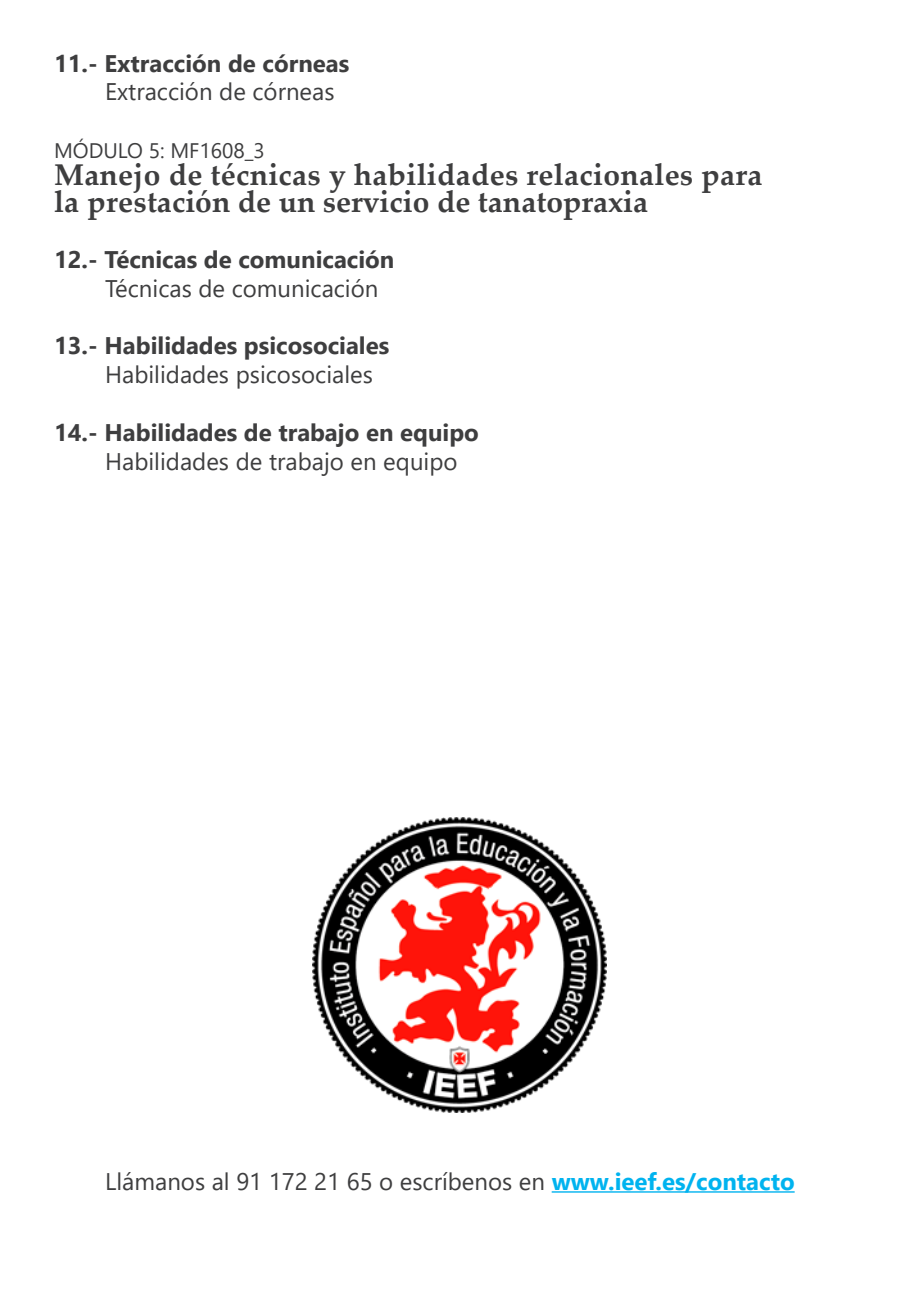
<style>
.page{position:relative;width:919px;height:1289px;background:#fff}
.page>*{position:absolute;margin:0;border:0;box-sizing:border-box;transform-origin:0 0}
.t1{font:700 30px "Palatino Linotype";letter-spacing:.01em;color:#3e3e3f}
.Estilo_de_párrafo_1{font:24px "Segoe UI";color:#3e3e3f}
.t2{font:700 24px "Segoe UI";color:#3e3e3f}
.t3{font:21px "Segoe UI";color:#3e3e3f}
.s1{font-weight:700;color:#00b3ef}
</style>
<div class="page">
<hr style="left:551px;top:1191px;width:243px;height:1px;background:#00b3ef">
<img style="left:312px;top:817px;width:295px;height:295px">
<p class="t2" style="left:54px;top:44px;width:297px">11.- Extracción de córneas</p>
<p class="Estilo_de_párrafo_1" style="left:105px;top:72px;width:231px">Extracción de córneas</p>
<p class="t3" style="left:54px;top:134px;width:212px">MÓDULO 5: MF1608_3</p>
<p class="t1" style="left:54px;top:153px;width:709px">Manejo de técnicas y habilidades relacionales para</p>
<p class="t1" style="left:54px;top:180px;width:595px">la prestación de un servicio de tanatopraxia</p>
<p class="t2" style="left:54px;top:240px;width:342px">12.- Técnicas de comunicación</p>
<p class="Estilo_de_párrafo_1" style="left:105px;top:269px;width:275px">Técnicas de comunicación</p>
<p class="t2" style="left:54px;top:326px;width:337px">13.- Habilidades psicosociales</p>
<p class="Estilo_de_párrafo_1" style="left:105px;top:355px;width:269px">Habilidades psicosociales</p>
<p class="t2" style="left:54px;top:413px;width:426px">14.- Habilidades de trabajo en equipo</p>
<p class="Estilo_de_párrafo_1" style="left:105px;top:441px;width:354px">Habilidades de trabajo en equipo</p>
<p class="Estilo_de_párrafo_1" style="left:105px;top:1161px;width:691px">Llámanos al 91 172 21 65 o escríbenos en <span class="s1">www.ieef.es/contacto</span></p>
</div>
